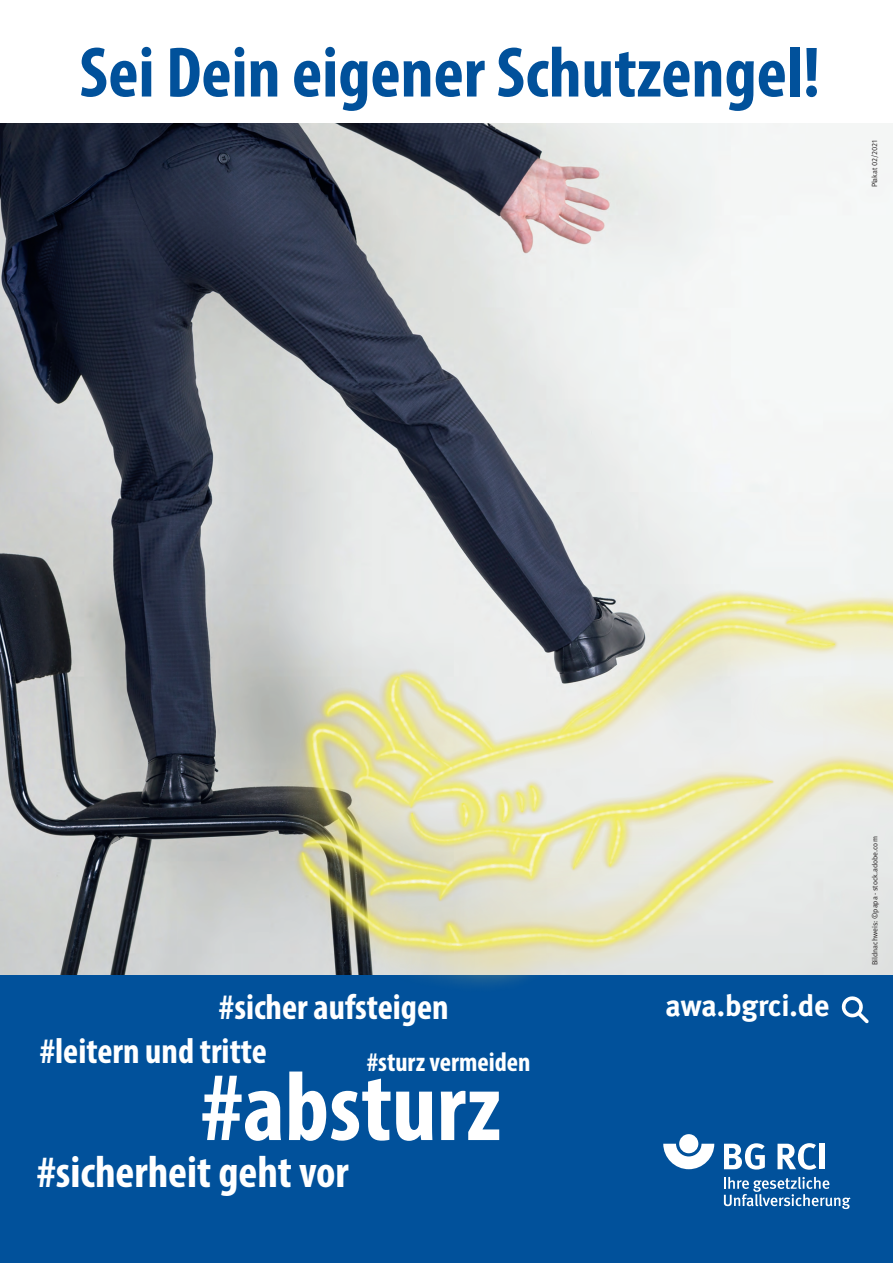
<style>
.page{position:relative;width:893px;height:1263px;background:#fff}
.page>*{position:absolute;margin:0;border:0;box-sizing:border-box;transform-origin:0 0}
.t1{font:700 condensed 99px "Myriad Pro";color:#fff}
.t2{font:700 condensed 72px "Myriad Pro";color:#01519b}
.t3{font:700 condensed 45px "Myriad Pro";color:#fff}
.t4{font:700 condensed 36px/43.7px "Myriad Pro";color:#fff}
.t5{font:700 30px "DGUV Meta";letter-spacing:-.005em;color:#fff}
.t6{font:700 condensed 27px "Myriad Pro";color:#fff}
.t7{font:7.5px "DGUV Meta";letter-spacing:-.005em;color:#231f20}
</style>
<div class="page">
<img style="left:0;top:123px;width:893px;height:853px">
<div style="left:0;top:976px;width:893px;height:287px;background:#01519b"></div>
<svg style="left:664px;top:1150px;width:50px;height:19px"></svg>
<div style="left:679px;top:1134px;width:19px;height:19px;background:#fff;border-radius:50%"></div>
<svg style="left:724px;top:1150px;width:41px;height:19px"></svg>
<svg style="left:777px;top:1150px;width:39px;height:20px"></svg>
<div style="left:819px;top:1144px;width:6px;height:25px;background:#fff"></div>
<svg style="left:724px;top:1177px;width:126px;height:32px"></svg>
<img style="left:236px;top:485px;width:657px;height:665px">
<h2 class="t2" style="left:79px;top:28px;width:742px">Sei Dein eigener Schutzengel!</h2>
<p class="t7" style="left:872px;top:187px;width:49px;rotate:-90deg">Plakat 02/2021</p>
<h3 class="t4" style="left:40px;top:985px;width:410px;text-indent:179px">#sicher aufsteigen #leitern und tritte</h3>
<h3 class="t6" style="left:367px;top:1045px;width:165px">#sturz vermeiden</h3>
<h1 class="t1" style="left:201px;top:1045px;width:302px">#absturz</h1>
<h3 class="t3" style="left:37px;top:1144px;width:314px">#sicherheit geht vor</h3>
<h3 class="t5" style="left:665px;top:988px;width:165px">awa.bgrci.de</h3>
<p class="t7" style="left:870px;top:965px;width:130px;rotate:-90deg">Bildnachweis: ©papa - stock.adobe.com</p>
</div>
